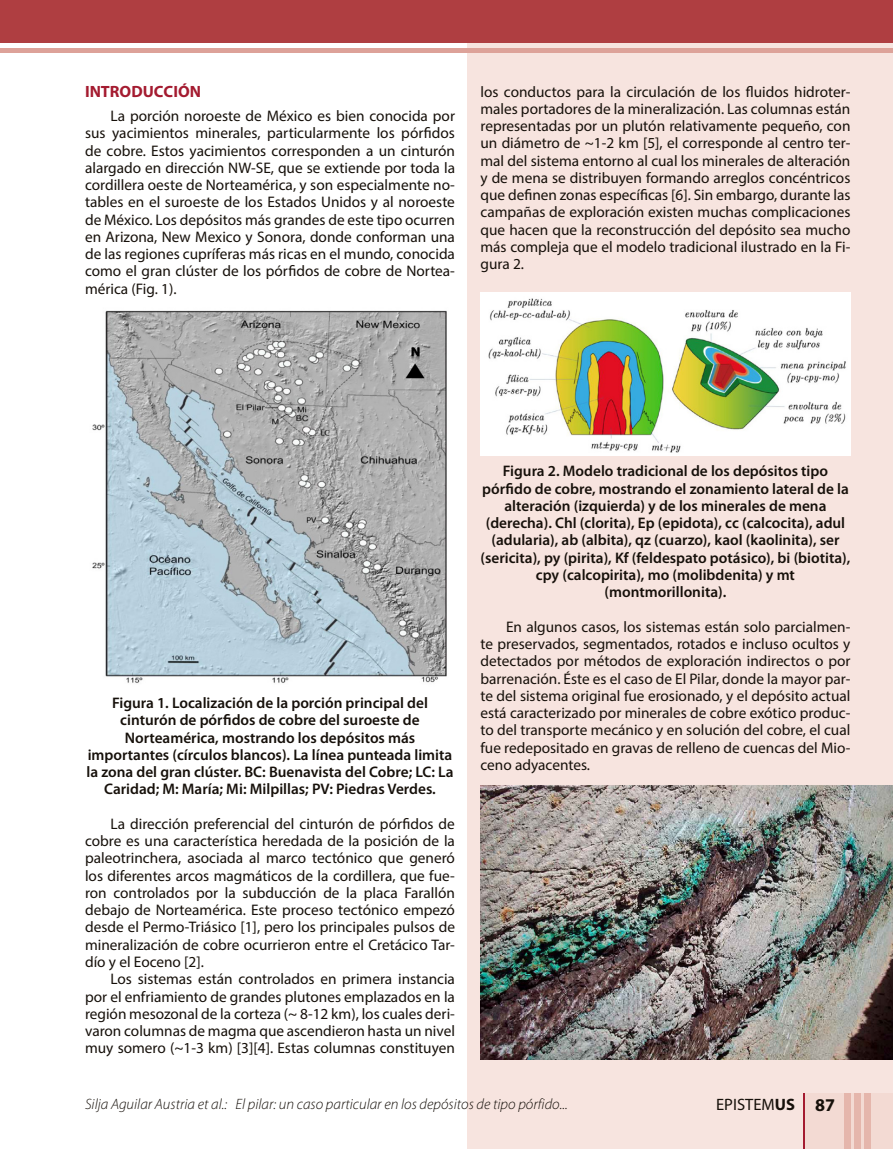
<style>
.page{position:relative;width:893px;height:1149px;background:#fff}
.page>*{position:absolute;margin:0;border:0;box-sizing:border-box;transform-origin:0 0}
.t1{font:16.5px "Myriad Pro";color:#16100a}
.t2{font:700 16.35px "Myriad Pro";color:#a41b30}
.t3{font:15.3px/17.2px "Myriad Pro";color:#16100a;text-align:justify}
.t4{font:600 15.3px/17.2px "Myriad Pro";color:#16100a;text-align:center}
.t5{font:italic 300 15px "Myriad Pro";color:#16100a}
.s1{font-weight:700}
.s2{font-weight:700;font-size:18px}
</style>
<div class="page">
<div style="left:468px;top:0;width:425px;height:1148px;background:#f7e4df"></div>
<img style="left:92px;top:310px;width:355px;height:373px">
<img style="left:480px;top:292px;width:370px;height:163px">
<img style="left:480px;top:785px;width:413px;height:274px">
<div style="left:804px;top:1092px;width:89px;height:56px;background:#f3dad3"></div>
<div style="left:845px;top:1092px;width:6px;height:56px;background:#e5b6ac"></div>
<div style="left:854px;top:1092px;width:6px;height:56px;background:#e5b6ac"></div>
<div style="left:864px;top:1092px;width:6px;height:56px;background:#e5b6ac"></div>
<hr style="left:804px;top:1092px;width:1px;height:56px;background:#a41b30">
<div style="left:0;top:0;width:893px;height:43px;background:#af3e41"></div>
<div style="left:0;top:48px;width:893px;height:5px;background:#dda299"></div>
<p class="t2" style="left:85px;top:81px;width:117px">INTRODUCCIÓN</p>
<p class="t3" style="left:85px;top:107px;width:371px;text-indent:26px">La porción noroeste de México es bien conocida por sus yacimientos minerales, particularmente los pórfidos de cobre. Estos yacimientos corresponden a un cinturón alargado en dirección NW-SE, que se extiende por toda la cordillera oeste de Norteamérica, y son especialmente no&shy;tables en el suroeste de los Estados Unidos y al noroeste de México. Los depósitos más grandes de este tipo ocurren en Arizona, New Mexico y Sonora, donde conforman una de las regiones cupríferas más ricas en el mundo, conocida como el gran clúster de los pórfidos de cobre de Nortea&shy;mérica (Fig. 1).</p>
<p class="t3" style="left:480px;top:83px;width:371px">los conductos para la circulación de los fluidos hidroter&shy;males portadores de la mineralización. Las columnas están representadas por un plutón relativamente pequeño, con un diámetro de ~1-2 km [5], el corresponde al centro ter&shy;mal del sistema entorno al cual los minerales de alteración y de mena se distribuyen formando arreglos concéntricos que definen zonas específicas [6]. Sin embargo, durante las campañas de exploración existen muchas complicaciones que hacen que la reconstrucción del depósito sea mucho más compleja que el modelo tradicional ilustrado en la Fi&shy;gura 2.</p>
<p class="t4" style="left:87px;top:693px;width:368px">Figura 1. Localización de la porción principal del cinturón de pórfidos de cobre del suroeste de Norteamérica, mostrando los depósitos más importantes (círculos blancos). La línea punteada limita la zona del gran clúster. BC: Buenavista del Cobre; LC: La Caridad; M: María; Mi: Milpillas; PV: Piedras Verdes.</p>
<p class="t3" style="left:85px;top:814px;width:371px;text-indent:26px">La dirección preferencial del cinturón de pórfidos de cobre es una característica heredada de la posición de la paleotrinchera, asociada al marco tectónico que generó los diferentes arcos magmáticos de la cordillera, que fue&shy;ron controlados por la subducción de la placa Farallón debajo de Norteamérica. Este proceso tectónico empezó desde el Permo-Triásico [1], pero los principales pulsos de mineralización de cobre ocurrieron entre el Cretácico Tar&shy;dío y el Eoceno [2].</p>
<p class="t3" style="left:85px;top:969px;width:371px;text-indent:26px">Los sistemas están controlados en primera instancia por el enfriamiento de grandes plutones emplazados en la región mesozonal de la corteza (~ 8-12 km), los cuales deri&shy;varon columnas de magma que ascendieron hasta un nivel muy somero (~1-3 km) [3][4]. Estas columnas constituyen</p>
<p class="t4" style="left:480px;top:462px;width:371px">Figura 2. Modelo tradicional de los depósitos tipo pórfido de cobre, mostrando el zonamiento lateral de la alteración (izquierda) y de los minerales de mena (derecha). Chl (clorita), Ep (epidota), cc (calcocita), adul (adularia), ab (albita), qz (cuarzo), kaol (kaolinita), ser (sericita), py (pirita), Kf (feldespato potásico), bi (biotita), cpy (calcopirita), mo (molibdenita) y mt (montmorillonita).</p>
<p class="t3" style="left:480px;top:617px;width:371px;text-indent:26px">En algunos casos, los sistemas están solo parcialmen&shy;te preservados, segmentados, rotados e incluso ocultos y detectados por métodos de exploración indirectos o por barrenación. Éste es el caso de El Pilar, donde la mayor par&shy;te del sistema original fue erosionado, y el depósito actual está caracterizado por minerales de cobre exótico produc&shy;to del transporte mecánico y en solución del cobre, el cual fue redepositado en gravas de relleno de cuencas del Mio&shy;ceno adyacentes.</p>
<p class="t5" style="left:85px;top:1094px;width:484px">Silja Aguilar Austria et al.: El pilar: un caso particular en los depósitos de tipo pórfido...</p>
<p class="t1" style="left:716px;top:1093px;width:120px">EPISTEM<span class="s1">US</span> <span class="s2">87</span></p>
</div>
